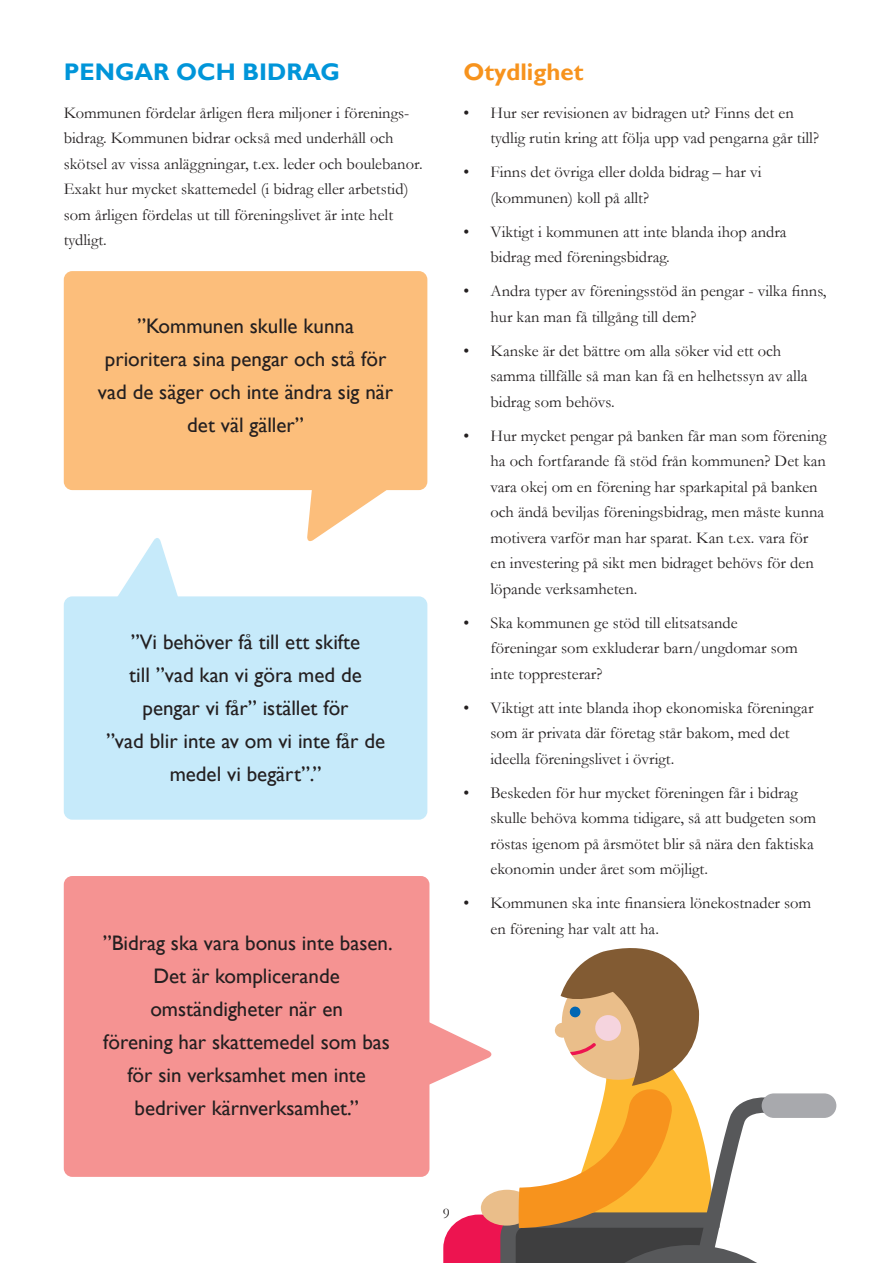
<style>
.page{position:relative;width:893px;height:1263px;background:#fff}
.page>*{position:absolute;margin:0;border:0;box-sizing:border-box;transform-origin:0 0}
.t1{font:700 24px "Gill Sans";color:#0095d9}
.t2{font:700 24px "Gill Sans";color:#f7931d}
.t3{font:21px/33px "Gill Sans";color:#231f20;text-align:center}
.t4{font:16.5px/25.5px "Garamond";color:#231f20}
.t5{font:15px "Garamond";color:#231f20}
</style>
<div class="page">
<div style="left:64px;top:271px;width:363px;height:219px;background:#fcbe7b;border-radius:9px"></div>
<svg style="left:307px;top:490px;width:82px;height:51px"></svg>
<div style="left:64px;top:596px;width:363px;height:224px;background:#c6eafa;border-radius:9px"></div>
<div style="left:64px;top:876px;width:365px;height:301px;background:#f59392;border-radius:9px"></div>
<svg style="left:104px;top:538px;width:77px;height:59px"></svg>
<div style="left:762px;top:1093px;width:74px;height:25px;background:#a8a9ad;border-radius:12px"></div>
<svg style="left:403px;top:936px;width:420px;height:327px"></svg>
<h1 class="t1" style="left:64px;top:58px;width:278px">PENGAR OCH BIDRAG</h1>
<p class="t4" style="left:64px;top:100px;width:360px">Kommunen fördelar årligen flera miljoner i förenings&shy;bidrag. Kommunen bidrar också med underhåll och skötsel av vissa anläggningar, t.ex. leder och boulebanor.<br>Exakt hur mycket skattemedel (i bidrag eller arbetstid) som årligen fördelas ut till föreningslivet är inte helt tydligt.</p>
<p class="t3" style="left:98px;top:310px;width:297px">”Kommunen skulle kunna prioritera sina pengar och stå för vad de säger och inte ändra sig när det väl gäller”</p>
<p class="t3" style="left:106px;top:626px;width:281px">”Vi behöver få till ett skifte<br>till ”vad kan vi göra med de pengar vi får” istället för<br>”vad blir inte av om vi inte får de medel vi begärt”.”</p>
<p class="t3" style="left:103px;top:927px;width:291px">”Bidrag ska vara bonus inte basen.<br>Det är komplicerande omständigheter när en<br>förening har skattemedel som bas för sin verksamhet men inte bedriver kärnverksamhet.”</p>
<h1 class="t2" style="left:463px;top:58px;width:121px">Otydlighet</h1>
<p class="t4" style="left:490px;top:100px;width:330px;text-indent:-27px">• Hur ser revisionen av bidragen ut? Finns det en tydlig rutin kring att följa upp vad pengarna går till?</p>
<p class="t4" style="left:490px;top:159px;width:273px;text-indent:-27px">• Finns det övriga eller dolda bidrag – har vi (kommunen) koll på allt?</p>
<p class="t4" style="left:490px;top:219px;width:298px;text-indent:-27px">• Viktigt i kommunen att inte blanda ihop andra bidrag med föreningsbidrag.</p>
<p class="t4" style="left:490px;top:278px;width:337px;text-indent:-27px">• Andra typer av föreningsstöd än pengar - vilka finns, hur kan man få tillgång till dem?</p>
<p class="t4" style="left:490px;top:338px;width:319px;text-indent:-27px">• Kanske är det bättre om alla söker vid ett och samma tillfälle så man kan få en helhetssyn av alla bidrag som behövs.</p>
<p class="t4" style="left:490px;top:422px;width:338px;text-indent:-27px">• Hur mycket pengar på banken får man som förening ha och fortfarande få stöd från kommunen? Det kan vara okej om en förening har sparkapital på banken och ändå beviljas föreningsbidrag, men måste kunna motivera varför man har sparat. Kan t.ex. vara för en investering på sikt men bidraget behövs för den löpande verksamheten.</p>
<p class="t4" style="left:490px;top:609px;width:309px;text-indent:-27px">• Ska kommunen ge stöd till elitsatsande föreningar som exkluderar barn/ungdomar som inte toppresterar?</p>
<p class="t4" style="left:490px;top:694px;width:324px;text-indent:-27px">• Viktigt att inte blanda ihop ekonomiska föreningar som är privata där företag står bakom, med det ideella föreningslivet i övrigt.</p>
<p class="t4" style="left:490px;top:779px;width:327px;text-indent:-27px">• Beskeden för hur mycket föreningen får i bidrag skulle behöva komma tidigare, så att budgeten som röstas igenom på årsmötet blir så nära den faktiska ekonomin under året som möjligt.</p>
<p class="t4" style="left:490px;top:890px;width:322px;text-indent:-27px">• Kommunen ska inte finansiera lönekostnader som en förening har valt att ha.</p>
<p class="t5" style="left:443px;top:1203px;width:9px">9</p>
</div>
